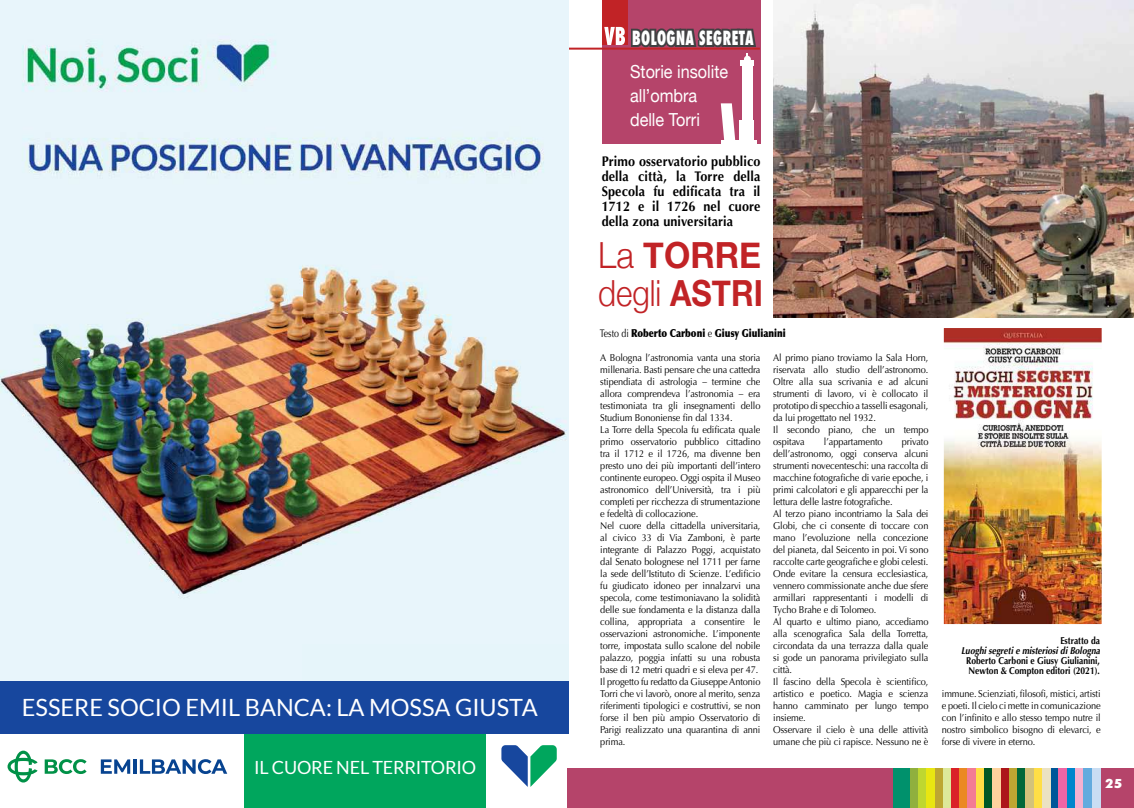
<style>
.page{position:relative;width:1134px;height:808px;background:#fff}
.page>*{position:absolute;margin:0;border:0;box-sizing:border-box;transform-origin:0 0}
.t1{font:700 36px/38px "Helvetica Neue";color:#c12326;scale:.94 1}
.t2{font:23.7px "Lato";color:#fff}
.t3{font:800 condensed 19px "Futura";color:#fff;scale:.75 1}
.t4{font:18.2px "Lato";letter-spacing:-.01em;color:#fff}
.t5{font:18px/24px "Helvetica Neue";color:#fff;scale:.9 1}
.t6{font:700 14px/15px "Optima";letter-spacing:.01em;color:#000;text-align:justify;scale:.9 1}
.t7{font:800 condensed 12px "Futura";color:#fff;scale:1.19 1}
.t8{font:900 11px "Optima";color:#000;scale:.8 1}
.t9{font:10px/12px "Optima";letter-spacing:-.01em;color:#000;scale:.92 1}
.t10{font:700 10px/10px "Optima";color:#000;scale:.85 1}
.t11{font:italic 700 10px "Optima";color:#000;scale:.85 1}
.s1{font-weight:300}
.s2{font-weight:400}
</style>
<div class="page">
<div style="left:567px;top:768px;width:567px;height:40px;background:#b5446a"></div>
<div style="left:893px;top:768px;width:17px;height:40px;background:#00916c"></div>
<div style="left:910px;top:768px;width:8px;height:40px;background:#90b03e"></div>
<div style="left:918px;top:768px;width:8px;height:40px;background:#bfd730"></div>
<div style="left:926px;top:768px;width:9px;height:40px;background:#e9e611"></div>
<div style="left:935px;top:768px;width:8px;height:40px;background:#bda632"></div>
<div style="left:943px;top:768px;width:8px;height:40px;background:#dde89a"></div>
<div style="left:951px;top:768px;width:9px;height:40px;background:#da2128"></div>
<div style="left:960px;top:768px;width:8px;height:40px;background:#eb8923"></div>
<div style="left:968px;top:768px;width:8px;height:40px;background:#f37c94"></div>
<div style="left:976px;top:768px;width:8px;height:40px;background:#ffde46"></div>
<div style="left:984px;top:768px;width:9px;height:40px;background:#005826"></div>
<div style="left:993px;top:768px;width:8px;height:40px;background:#fed29d"></div>
<div style="left:1051px;top:768px;width:8px;height:40px;background:#005799"></div>
<div style="left:1059px;top:768px;width:8px;height:40px;background:#f065a5"></div>
<div style="left:1067px;top:768px;width:8px;height:40px;background:#0086cc"></div>
<div style="left:1075px;top:768px;width:8px;height:40px;background:#f6b1d0"></div>
<div style="left:1083px;top:768px;width:9px;height:40px;background:#63abde"></div>
<div style="left:1092px;top:768px;width:8px;height:40px;background:#c9ddf3"></div>
<div style="left:1001px;top:768px;width:8px;height:40px;background:#ac161b"></div>
<div style="left:1009px;top:768px;width:8px;height:40px;background:#bda632"></div>
<div style="left:1017px;top:768px;width:9px;height:40px;background:#006839"></div>
<div style="left:1026px;top:768px;width:8px;height:40px;background:#d3c27a"></div>
<div style="left:1034px;top:768px;width:8px;height:40px;background:#ffde46"></div>
<div style="left:1042px;top:768px;width:9px;height:40px;background:#ebe2c3"></div>
<img style="left:773px;top:0;width:361px;height:317px">
<div style="left:602px;top:0;width:158px;height:143px;background:#b5446a"></div>
<div style="left:602px;top:0;width:25px;height:45px;background:#c12326"></div>
<hr style="left:568px;top:48px;width:192px;height:2px;background:#c12326">
<img style="left:945px;top:329px;width:156px;height:294px">
<div style="left:942px;top:326px;width:162px;height:300px;border:2px solid #fff"></div>
<svg style="left:604px;top:0;width:154px;height:144px"></svg>
<div style="left:740px;top:121px;width:14px;height:20px;background:#fff"></div>
<img style="left:0;top:0;width:568px;height:681px">
<div style="left:245px;top:733px;width:241px;height:75px;background:#00a65d"></div>
<svg style="left:501px;top:745px;width:56px;height:42px"></svg>
<div style="left:0;top:681px;width:568px;height:52px;background:#17479e"></div>
<svg style="left:8px;top:751px;width:79px;height:31px"></svg>
<svg style="left:101px;top:759px;width:29px;height:15px"></svg>
<hr style="left:133px;top:759px;width:4px;height:15px;background:#074390">
<svg style="left:140px;top:759px;width:87px;height:15px"></svg>
<h2 class="t2" style="left:22px;top:694px;width:517px">ESSERE SOCIO EMIL BANCA: LA MOSSA GIUSTA</h2>
<h3 class="t4" style="left:254px;top:757px;width:224px">IL CUORE NEL TERRITORIO</h3>
<h3 class="t3" style="left:632px;top:25px;width:47px">BOLOGNA</h3>
<h3 class="t3" style="left:699px;top:25px;width:12px">SEGRETA</h3>
<h3 class="t5" style="left:630px;top:60px;width:110px">Storie insolite all’ombra delle Torri</h3>
<h3 class="t6" style="left:602px;top:154px;width:178px">Primo osservatorio pubblico della città, la Torre della Specola fu edificata tra il 1712 e il 1726 nel cuore della zona universitaria</h3>
<h1 class="t1" style="left:598px;top:237px;width:123px"><span class="s1">La</span> TORRE <span class="s1">degli</span> ASTRI</h1>
<p class="t8" style="left:600px;top:326px;width:234px"><span class="s2">Testo di</span> Roberto Carboni <span class="s2">e</span> Giusy Giulianini</p>
<p class="t9" style="left:600px;top:351px;width:176px">A Bologna l’astronomia vanta una storia millenaria. Basti pensare che una cattedra stipendiata di astrologia – termine che allora comprendeva l’astronomia – era testimoniata tra gli insegnamenti dello Studium Bononiense fin dal 1334.<br>La Torre della Specola fu edificata quale primo osservatorio pubblico cittadino tra il 1712 e il 1726, ma divenne ben presto uno dei più importanti dell’intero continente europeo. Oggi ospita il Museo astronomico dell’Università, tra i più completi per ricchezza di strumentazione e fedeltà di collocazione.<br>Nel cuore della cittadella universitaria, al civico 33 di Via Zamboni, è parte integrante di Palazzo Poggi, acquistato dal Senato bolognese nel 1711 per farne la sede dell’Istituto di Scienze. L’edificio fu giudicato idoneo per innalzarvi una specola, come testimoniavano la solidità delle sue fondamenta e la distanza dalla collina, appropriata a consentire le osservazioni astronomiche. L’imponente torre, impostata sullo scalone del nobile palazzo, poggia infatti su una robusta base di 12 metri quadri e si eleva per 47.<br>Il progetto fu redatto da Giuseppe Antonio Torri che vi lavorò, onore al merito, senza riferimenti tipologici e costruttivi, se non forse il ben più ampio Osservatorio di Parigi realizzato una quarantina di anni prima.</p>
<p class="t9" style="left:773px;top:351px;width:170px">Al primo piano troviamo la Sala Horn, riservata allo studio dell’astronomo.<br>Oltre alla sua scrivania e ad alcuni strumenti di lavoro, vi è collocato il prototipo di specchio a tasselli esagonali, da lui progettato nel 1932.<br>Il secondo piano, che un tempo ospitava</p>
<p class="t9" style="left:824px;top:435px;width:65px">l’appartamento</p>
<p class="t9" style="left:773px;top:435px;width:170px;text-indent:129px">privato dell’astronomo, oggi conserva alcuni strumenti novecenteschi: una raccolta di macchine fotografiche di varie epoche, i primi calcolatori e gli apparecchi per la lettura delle lastre fotografiche.<br>Al terzo piano incontriamo la Sala dei Globi, che ci consente di toccare con mano l’evoluzione nella concezione del pianeta, dal Seicento in poi. Vi sono raccolte carte geografiche e globi celesti.<br>Onde evitare la censura ecclesiastica, vennero commissionate anche due sfere armillari rappresentanti i modelli di Tycho Brahe e di Tolomeo.<br>Al quarto e ultimo piano, accediamo alla scenografica Sala della Torretta, circondata da una terrazza dalla quale si gode un panorama privilegiato sulla città.<br>Il fascino della Specola è scientifico, artistico e poetico. Magia e scienza hanno camminato per lungo tempo insieme.<br>Osservare il cielo è una delle attività umane che più ci rapisce. Nessuno ne è</p>
<p class="t10" style="left:1060px;top:636px;width:48px">Estratto da</p>
<p class="t11" style="left:961px;top:645px;width:167px">Luoghisegretie misteriosidiBologna</p>
<p class="t10" style="left:966px;top:656px;width:159px">Roberto Carboni e Giusy Giulianini,<br>Newton &amp; Compton editori (2021).</p>
<p class="t9" style="left:942px;top:687px;width:174px;text-align:justify">immune. Scienziati, filosofi, mistici, artisti e poeti. Il cielo ci mette in comunicazione con l’infinito e allo stesso tempo nutre il nostro simbolico bisogno di elevarci, e forse di vivere in eterno.</p>
<p class="t7" style="left:1105px;top:775px;width:16px">25</p>
</div>
